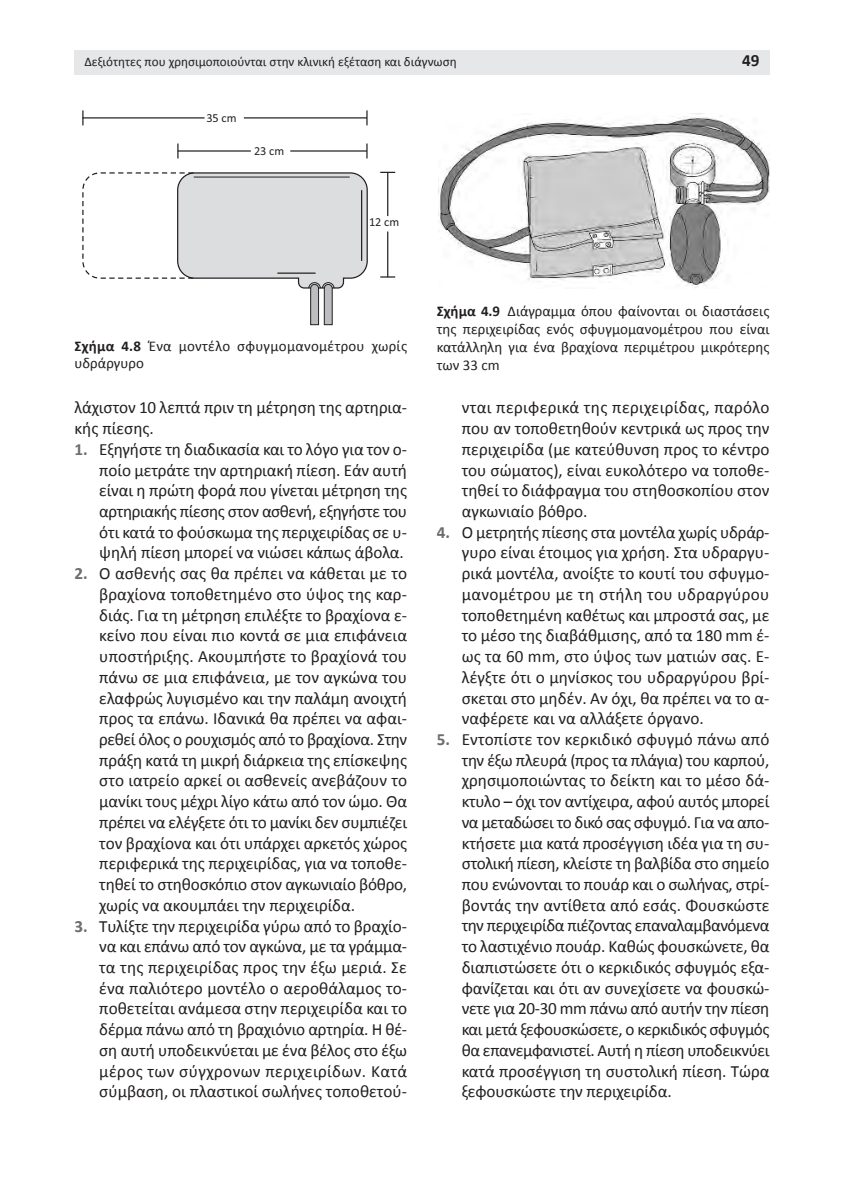
<style>
.page{position:relative;width:844px;height:1191px;background:#fff}
.page>*{position:absolute;margin:0;border:0;box-sizing:border-box;transform-origin:0 0}
.t1{font:17.15px/20.7px "Calibri";letter-spacing:-.005em;color:#231f20;text-align:justify}
.t2{font:700 17.15px "Calibri";color:#231f20}
.t3{font:14.88px/17.8px "Calibri";color:#231f20;text-align:justify}
.t4{font:14.88px/17.8px "Calibri";letter-spacing:.02em;color:#231f20}
.t5{font:13.12px "Calibri";color:#231f20}
.t6{font:12.25px "Calibri";color:#231f20}
.s1{font-weight:700}
.s2{font-weight:700;color:#6c6d70}
</style>
<div class="page">
<div style="left:74px;top:50px;width:695px;height:24px;background:#e6e7e9"></div>
<svg style="left:380px;top:172px;width:15px;height:1px"></svg>
<svg style="left:380px;top:276px;width:15px;height:2px"></svg>
<hr style="left:387px;top:231px;width:1px;height:46px;background:#231f20">
<hr style="left:387px;top:173px;width:1px;height:43px;background:#231f20">
<svg style="left:82px;top:172px;width:286px;height:153px"></svg>
<svg style="left:82px;top:110px;width:1px;height:15px"></svg>
<svg style="left:366px;top:110px;width:1px;height:15px"></svg>
<hr style="left:244px;top:117px;width:123px;height:1px;background:#231f20">
<hr style="left:82px;top:117px;width:122px;height:1px;background:#231f20">
<svg style="left:366px;top:143px;width:1px;height:15px"></svg>
<svg style="left:177px;top:143px;width:1px;height:15px"></svg>
<hr style="left:290px;top:150px;width:77px;height:2px;background:#231f20">
<hr style="left:178px;top:150px;width:73px;height:2px;background:#231f20">
<img style="left:438px;top:113px;width:331px;height:175px">
<p class="t5" style="left:84px;top:56px;width:374px">Δεξιότητες που χρησιμοποιούνται στην κλινική εξέταση και διάγνωση</p>
<p class="t2" style="left:742px;top:53px;width:19px">49</p>
<p class="t6" style="left:206px;top:110px;width:32px">35 cm</p>
<p class="t6" style="left:254px;top:143px;width:32px">23 cm</p>
<p class="t6" style="left:369px;top:215px;width:32px">12 cm</p>
<p class="t4" style="left:74px;top:338px;width:334px"><span class="s1">Σχήμα 4.8</span> Ένα μοντέλο σφυγμομανομέτρου χωρίς υδράργυρο</p>
<p class="t1" style="left:74px;top:399px;width:334px">λάχιστον 10 λεπτά πριν τη μέτρηση της αρτηρια&shy;κής πίεσης.</p>
<p class="t1" style="left:99px;top:440px;width:309px;text-indent:-25px"><span class="s2">1.</span> Εξηγήστε τη διαδικασία και το λόγο για τον ο&shy;ποίο μετράτε την αρτηριακή πίεση. Εάν αυτή είναι η πρώτη φορά που γίνεται μέτρηση της αρτηριακής πίεσης στον ασθενή, εξηγήστε του ότι κατά το φούσκωμα της περιχειρίδας σε υ&shy;ψηλή πίεση μπορεί να νιώσει κάπως άβο λα.</p>
<p class="t1" style="left:99px;top:564px;width:309px;text-indent:-25px"><span class="s2">2.</span> Ο ασθενής σας θα πρέπει να κάθεται με το βραχίονα τοποθετημένο στο ύψος της καρ&shy;διάς. Για τη μέτρηση επιλέξτε το βραχίονα ε&shy;κείνο που είναι πιο κοντά σε μια επιφάνεια υποστήριξης. Ακουμπήστε το βραχίονά του πάνω σε μια επιφάνεια, με τον αγκώνα του ελαφρώς λυγισμένο και την παλάμη ανοιχτή προς τα επάνω. Ιδανικά θα πρέπει να αφαι&shy;ρεθεί όλος ο ρουχισμός από το βραχίονα. Στην πράξη κατά τη μικρή διάρκεια της επίσκεψης στο ιατρείο αρκεί οι ασθενείς ανεβάζουν το μανίκι τους μέχρι λίγο κάτω από τον ώμο. Θα πρέπει να ελέγξετε ότι το μανίκι δεν συμπιέζει τον βραχίονα και ότι υπάρχει αρκετός χώρος περιφερικά της περιχειρίδας, για να τοποθε&shy;τηθεί το στηθοσκόπιο στον αγκωνιαίο βόθρο, χωρίς να ακουμπάει την περιχειρίδα.</p>
<p class="t1" style="left:99px;top:917px;width:309px;text-indent:-25px"><span class="s2">3.</span> Τυλίξτε την περιχειρίδα γύρω από το βραχίο&shy;να και επάνω από τον αγκώνα, με τα γράμμα - τα της περιχειρίδας προς την έξω μεριά. Σε ένα παλιότερο μοντέλο ο αεροθάλαμος το&shy;ποθετείται ανάμεσα στην περιχειρίδα και το δέρμα πάνω από τη βραχιόνιο αρτηρία. Η θέ&shy;ση αυτή υποδεικνύεται με ένα βέλος στο έξω μέρος των σύγχρονων περιχειρίδων. Κατά σύμβαση, οι πλαστικοί σωλήνες τοποθετού-</p>
<p class="t3" style="left:437px;top:303px;width:334px"><span class="s1">Σχήμα 4.9</span> Διάγραμμα όπου φαίνονται οι διαστάσεις της περιχειρίδας ενός σφυγμομανομέτρου που είναι κατάλληλη για ένα βραχίονα περιμέτρου μικρότερης των 33 cm</p>
<p class="t1" style="left:461px;top:399px;width:309px">νται περιφερικά της περιχειρίδας, παρόλο που αν τοποθετηθούν κεντρικά ως προς την περιχειρίδα (με κατεύθυνση προς το κέντρο του σώματος), είναι ευκολότερο να τοποθε&shy;τηθεί το διάφραγμα του στηθοσκοπίου στον αγκωνιαίο βόθρο.</p>
<p class="t1" style="left:461px;top:523px;width:309px;text-indent:-25px"><span class="s2">4.</span> Ο μετρητής πίεσης στα μοντέλα χωρίς υδράρ&shy;γυρο είναι έτοιμος για χρήση. Στα υδραργυ&shy;ρικά μοντέλα, ανοίξτε το κουτί του σφυγμο&shy;μανομέτρου με τη στήλη του υδραργύρου τοποθετημένη καθέτως και μπροστά σας, με το μέσο της διαβάθμισης, από τα 180 mm έ&shy;ως τα 60 mm, στο ύψος των ματιών σας. Ε&shy;λέγξτε ότι ο μηνίσκος του υδραργύρου βρί&shy;σκεται στο μηδέν. Αν όχι, θα πρέπει να το α&shy;ναφέρετε και να αλλάξετε όργανο.</p>
<p class="t1" style="left:461px;top:730px;width:309px;text-indent:-25px"><span class="s2">5.</span> Εντοπίστε τον κερκιδικό σφυγμό πάνω από την έξω πλευρά (προς τα πλάγια) του καρπού, χρησιμοποιώντας το δείκτη και το μέσο δά&shy;κτυλο – όχι τον αντίχειρα, αφού αυτός μπορεί να μεταδώσει το δικό σας σφυγμό. Για να απο - κτήσετε μια κατά προσέγγιση ιδέα για τη συ&shy;στολική πίεση, κλείστε τη βαλβίδα στο σημείο που ενώνονται το πουάρ και ο σωλήνας, στρί&shy;βοντάς την αντίθετα από εσάς. Φουσκώστε την περιχειρίδα πιέζοντας επαναλαμβανόμενα το λαστιχένιο πουάρ. Καθώς φουσκώνετε, θα διαπιστώσετε ότι ο κερκιδικός σφυγμός εξα&shy;φανίζεται και ότι αν συνεχίσετε να φουσκώ&shy;νετε για 20-30 mm πάνω από αυτήν την πίεση και μετά ξεφουσκώσετε, ο κερκιδικός σφυγμός θα επανεμφανιστεί. Αυτή η πίεση υποδεικνύει κατά προσέγγιση τη συστολική πίεση. Τώρα ξεφουσκώστε την περιχειρίδα.</p>
</div>
